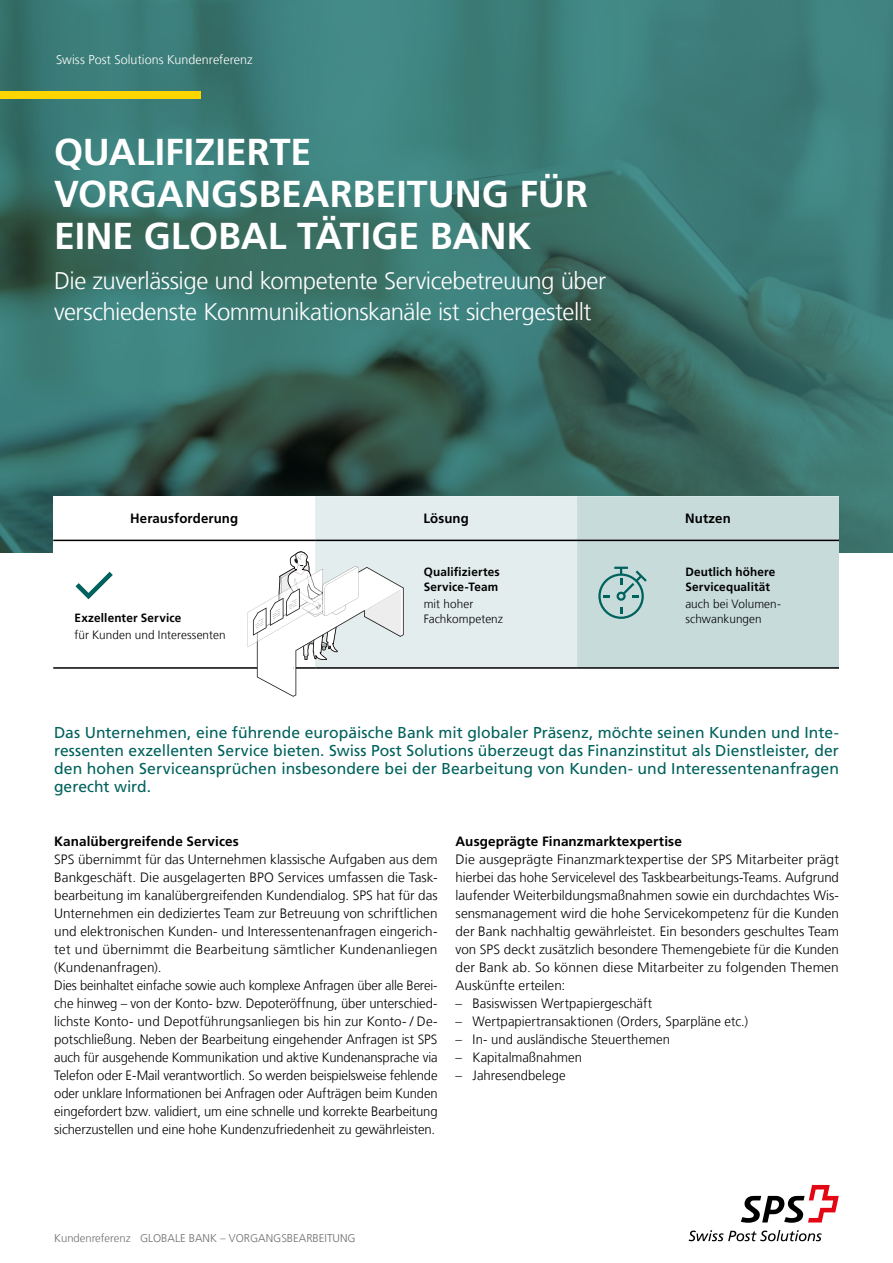
<style>
.page{position:relative;width:893px;height:1263px;background:#fff}
.page>*{position:absolute;margin:0;border:0;box-sizing:border-box;transform-origin:0 0}
.t1{font:700 37.5px/42px "Frutiger";color:#fff}
.t2{font:300 24px/31.5px "Frutiger";letter-spacing:-.02em;color:#fff}
.t3{font:15.75px/18px "Frutiger LT Std";letter-spacing:.005em;color:#00625d;text-align:justify}
.t4{font:300 13.5px/18px "Frutiger";color:#000}
.t5{font:700 13.5px "Frutiger";letter-spacing:.01em;color:#000}
.t6{font:300 12.75px "Frutiger";letter-spacing:.005em;color:#fff}
.t7{font:700 12px/15px "Frutiger";letter-spacing:.015em;color:#000}
.t8{font:300 12px/15px "Frutiger";letter-spacing:.005em;color:#000}
.t9{font:300 11.25px "Frutiger";color:#706f6f}
</style>
<div class="page">
<img style="left:0;top:0;width:893px;height:553px">
<div style="left:53px;top:496px;width:786px;height:173px;background:#fff"></div>
<hr style="left:53px;top:540px;width:262px;height:1px;background:#000">
<hr style="left:53px;top:667px;width:262px;height:2px;background:#000">
<svg style="left:76px;top:572px;width:37px;height:27px"></svg>
<svg style="left:248px;top:496px;width:591px;height:201px"></svg>
<div style="left:0;top:91px;width:201px;height:8px;background:#ffd500"></div>
<svg style="left:689px;top:1230px;width:133px;height:11px"></svg>
<svg style="left:741px;top:1185px;width:98px;height:38px"></svg>
<p class="t6" style="left:56px;top:52px;width:198px">Swiss Post Solutions Kundenreferenz</p>
<h1 class="t1" style="left:54px;top:131px;width:535px">QUALIFIZIERTE<br>VORGANGSBEARBEITUNG FÜR<br>EINE GLOBAL TÄTIGE BANK</h1>
<h2 class="t2" style="left:54px;top:265px;width:554px">Die zuverlässige und kompetente Servicebetreuung über verschiedenste Kommunikationskanäle ist sichergestellt</h2>
<p class="t5" style="left:130px;top:511px;width:110px">Herausforderung</p>
<p class="t5" style="left:423px;top:511px;width:47px">Lösung</p>
<p class="t5" style="left:685px;top:511px;width:47px">Nutzen</p>
<p class="t7" style="left:75px;top:610px;width:108px">Exzellenter Service</p>
<p class="t8" style="left:75px;top:628px;width:153px">für Kunden und Interessenten</p>
<p class="t7" style="left:424px;top:564px;width:77px">Qualifiziertes<br>Service-Team</p>
<p class="t8" style="left:424px;top:596px;width:81px">mit hoher<br>Fachkompetenz</p>
<p class="t7" style="left:685px;top:564px;width:92px">Deutlich höhere<br>Servicequalität</p>
<p class="t8" style="left:685px;top:596px;width:97px">auch bei Volumen&shy;schwankungen</p>
<p class="t3" style="left:54px;top:724px;width:786px">Das Unternehmen, eine führende europäische Bank mit globaler Präsenz, möchte seinen Kunden und Inte&shy;ressenten exzellenten Service bieten. Swiss Post Solutions überzeugt das Finanzinstitut als Dienstleister, der den hohen Serviceansprüchen insbesondere bei der Bearbeitung von Kunden- und Interessentenanfragen gerecht wird.</p>
<p class="t5" style="left:54px;top:833px;width:186px">Kanalübergreifende Services</p>
<p class="t4" style="left:54px;top:850px;width:385px">SPS übernimmt für das Unternehmen klassische Aufgaben aus dem Bankgeschäft. Die ausgelagerten BPO Services umfassen die Task&shy;bearbeitung im kanalübergreifenden Kundendialog. SPS hat für das Unternehmen ein dediziertes Team zur Betreuung von schriftlichen und elektronischen Kunden- und Interessentenanfragen eingerich&shy;tet und übernimmt die Bearbeitung sämtlicher Kundenanliegen (Kundenanfragen).<br>Dies beinhaltet einfache sowie auch komplexe Anfragen über alle Berei&shy;che hinweg – von der Konto- bzw. Depoteröffnung, über unterschied&shy;lichste Konto- und Depotführungsanliegen bis hin zur Konto- / De&shy;potschließung. Neben der Bearbeitung eingehender Anfragen ist SPS auch für ausgehende Kommunikation und aktive Kundenansprache via Telefon oder E-Mail verantwortlich. So werden beispielsweise fehlende oder unklare Informationen bei Anfragen oder Aufträgen beim Kunden eingefordert bzw. validiert, um eine schnelle und korrekte Bearbeitung sicherzustellen und eine hohe Kundenzufriedenheit zu gewährleisten.</p>
<p class="t5" style="left:456px;top:833px;width:228px">Ausgeprägte Finanzmarktexpertise</p>
<p class="t4" style="left:456px;top:850px;width:385px;text-align:justify">Die ausgeprägte Finanzmarktexpertise der SPS Mitarbeiter prägt hierbei das hohe Servicelevel des Taskbearbeitungs-Teams. Aufgrund laufender Weiterbildungsmaßnahmen sowie ein durchdachtes Wis&shy;sensmanagement wird die hohe Servicekompetenz für die Kunden der Bank nachhaltig gewährleistet. Ein besonders geschultes Team von SPS deckt zusätzlich besondere Themengebiete für die Kunden der Bank ab. So können diese Mitarbeiter zu folgenden Themen Auskünfte erteilen:</p>
<p class="t4" style="left:456px;top:994px;width:198px">– Basiswissen Wertpapiergeschäft</p>
<p class="t4" style="left:456px;top:1012px;width:294px">– Wertpapiertransaktionen (Orders, Sparpläne etc.)</p>
<p class="t4" style="left:456px;top:1030px;width:216px">– In- und ausländische Steuerthemen</p>
<p class="t4" style="left:456px;top:1048px;width:128px">– Kapitalmaßnahmen</p>
<p class="t4" style="left:456px;top:1066px;width:112px">– Jahresendbelege</p>
<p class="t9" style="left:54px;top:1231px;width:303px">Kundenreferenz GLOBALE BANK – VORGANGSBEARBEITUNG</p>
</div>
